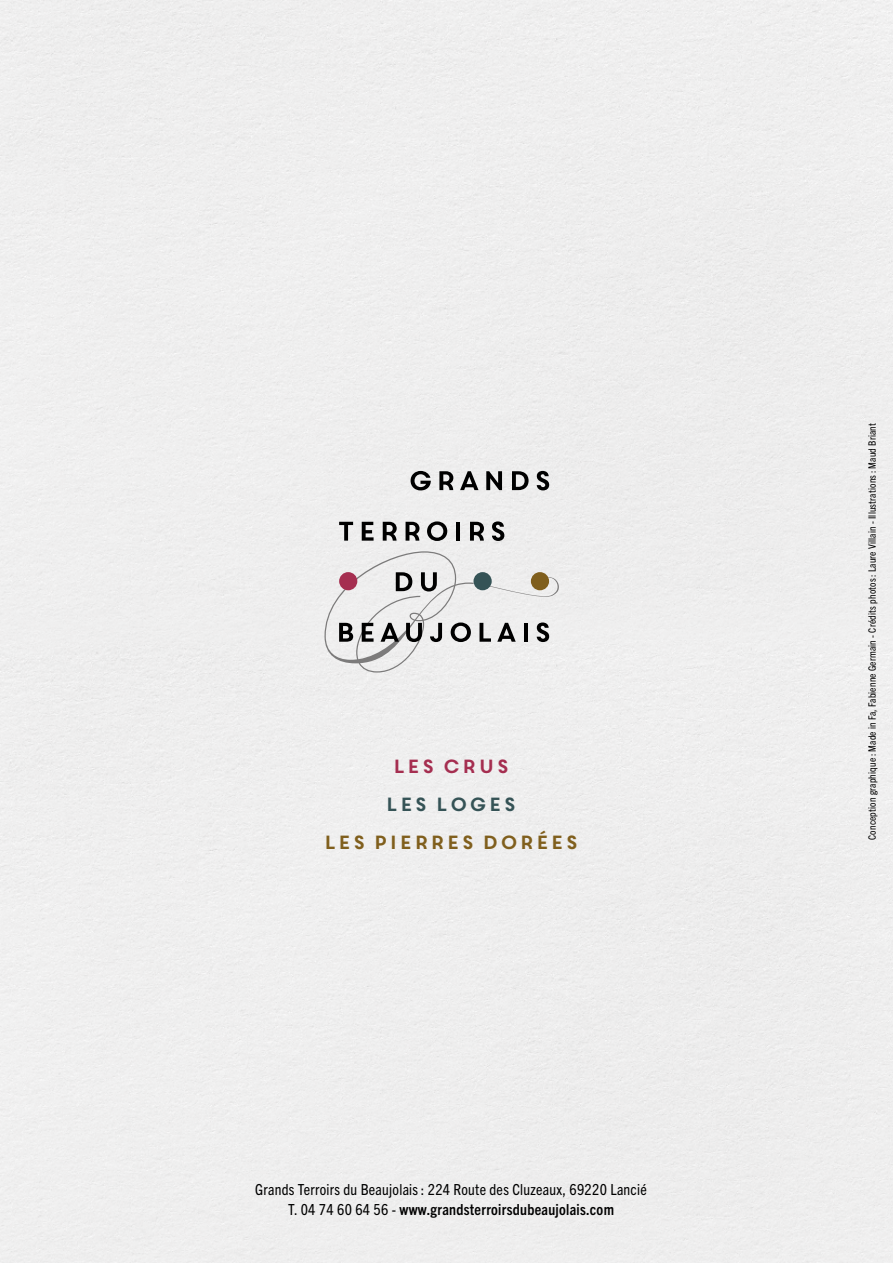
<style>
.page{position:relative;width:893px;height:1263px;background:#fff}
.page>*{position:absolute;margin:0;border:0;box-sizing:border-box;transform-origin:0 0}
.t1{font:19.05px "Core Circus";color:#805f1d}
.t2{font:19.05px "Core Circus";color:#355356}
.t3{font:19.05px "Core Circus";color:#a52e50}
.t4{font:condensed 15.3px/19.4px "Trade Gothic Next LT Pro";letter-spacing:.02em;color:#000;text-align:center}
.t5{font:condensed 10.2px "Trade Gothic Next LT Pro";letter-spacing:.02em;color:#000}
.s1{font-weight:700}
</style>
<div class="page">
<svg style="left:411px;top:471px;width:20px;height:19px"></svg>
<svg style="left:439px;top:471px;width:14px;height:19px"></svg>
<svg style="left:460px;top:471px;width:18px;height:19px"></svg>
<svg style="left:486px;top:471px;width:16px;height:19px"></svg>
<svg style="left:512px;top:471px;width:17px;height:19px"></svg>
<svg style="left:537px;top:471px;width:12px;height:19px"></svg>
<svg style="left:339px;top:522px;width:14px;height:19px"></svg>
<svg style="left:362px;top:522px;width:12px;height:19px"></svg>
<svg style="left:383px;top:522px;width:14px;height:19px"></svg>
<svg style="left:406px;top:522px;width:13px;height:19px"></svg>
<svg style="left:427px;top:521px;width:20px;height:20px"></svg>
<hr style="left:456px;top:522px;width:4px;height:19px;background:#000">
<svg style="left:470px;top:522px;width:14px;height:19px"></svg>
<svg style="left:492px;top:521px;width:12px;height:20px"></svg>
<svg style="left:324px;top:551px;width:235px;height:121px"></svg>
<div style="left:339px;top:572px;width:18px;height:18px;background:#a52e50;border-radius:50%"></div>
<div style="left:473px;top:572px;width:19px;height:18px;background:#355356;border-radius:50%"></div>
<div style="left:531px;top:572px;width:18px;height:18px;background:#805f1d;border-radius:50%"></div>
<p class="t3" style="left:392px;top:753px;width:119px">LES CRUS</p>
<p class="t2" style="left:385px;top:791px;width:134px">LES LOGES</p>
<p class="t1" style="left:323px;top:829px;width:258px">LES PIERRES DORÉES</p>
<p class="t4" style="left:255px;top:1179px;width:393px">Grands Terroirs du Beaujolais : 224 Route des Cluzeaux, 69220 Lancié<br>T. 04 74 60 64 56 - <span class="s1">www.grandsterroirsdubeaujolais.com</span></p>
<p class="t5" style="left:865px;top:840px;width:418px;rotate:-90deg">Conception graphique : Made in Fa, Fabienne Germain - Crédits photos : Laure Villain - Illustrations : Maud Briant</p>
</div>
